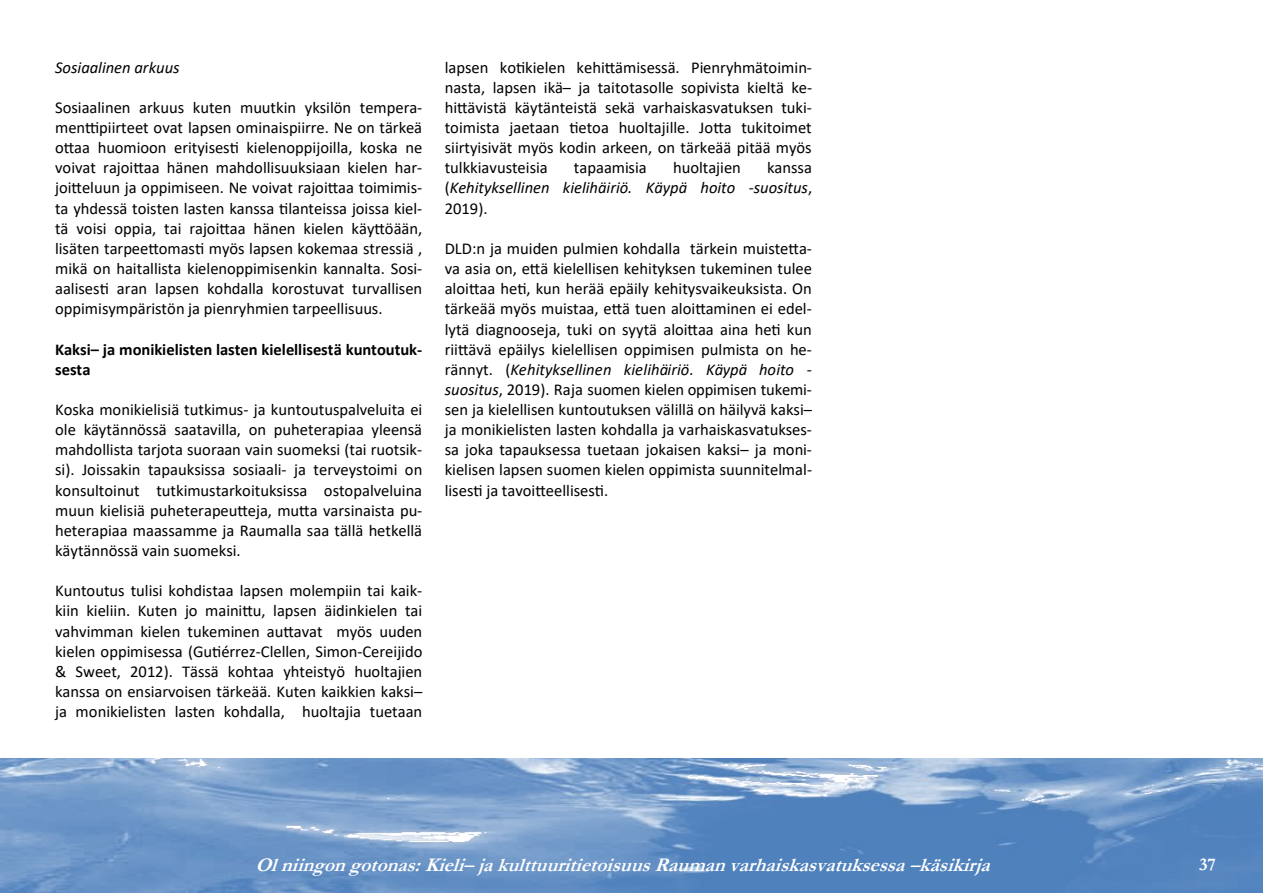
<style>
.page{position:relative;width:1263px;height:893px;background:#fff}
.page>*{position:absolute;margin:0;border:0;box-sizing:border-box;transform-origin:0 0}
.t1{font:italic 700 19.5px "Garamond";letter-spacing:-.005em;color:#fff}
.t2{font:700 18px "Garamond";color:#fff}
.t3{font:16.65px "Calibri";color:#000}
.t4{font:italic 16.65px "Calibri";color:#000}
.t5{font:16.5px/20.1px "Calibri";color:#000;text-align:justify}
.t6{font:italic 16.5px/20.1px "Calibri";color:#000;text-align:justify}
.t7{font:700 16.5px/20.1px "Calibri";color:#000}
.s1{font-style:normal}
.s2{font-style:italic}
</style>
<div class="page">
<img style="left:0;top:758px;width:1263px;height:135px">
<p class="t4" style="left:55px;top:60px;width:126px">Sosiaalinen arkuus</p>
<p class="t5" style="left:55px;top:99px;width:369px">Sosiaalinen arkuus kuten muutkin yksilön tempera&shy;menttipiirteet ovat lapsen ominaispiirre. Ne on tärkeä ottaa huomioon erityisesti kielenoppijoilla, koska ne voivat rajoittaa hänen mahdollisuuksiaan kielen har&shy;joitteluun ja oppimiseen. Ne voivat rajoittaa toimimis&shy;ta yhdessä toisten lasten kanssa tilanteissa joissa kiel&shy;tä voisi oppia, tai rajoittaa hänen kielen käyttöään,</p>
<p class="t3" style="left:55px;top:241px;width:369px">lisäten tarpeettomasti myös lapsen kokemaa stressiä ,</p>
<p class="t5" style="left:55px;top:260px;width:369px">mikä on haitallista kielenoppimisenkin kannalta. Sosi&shy;aalisesti aran lapsen kohdalla korostuvat turvallisen oppimisympäristön ja pienryhmien tarpeellisuus.</p>
<p class="t7" style="left:55px;top:340px;width:368px">Kaksi– ja monikielisten lasten kielellisestä kuntoutuk&shy;sesta</p>
<p class="t5" style="left:55px;top:401px;width:369px">Koska monikielisiä tutkimus- ja kuntoutuspalveluita ei ole käytännössä saatavilla, on puheterapiaa yleensä mahdollista tarjota suoraan vain suomeksi (tai ruotsik&shy;si). Joissakin tapauksissa sosiaali- ja terveystoimi on konsultoinut tutkimustarkoituksissa ostopalveluina muun kielisiä puheterapeutteja, mutta varsinaista pu&shy;heterapiaa maassamme ja Raumalla saa tällä hetkellä käytännössä vain suomeksi.</p>
<p class="t5" style="left:55px;top:582px;width:369px">Kuntoutus tulisi kohdistaa lapsen molempiin tai kaik&shy;kiin kieliin. Kuten jo mainittu, lapsen äidinkielen tai vahvimman kielen tukeminen auttavat myös uuden kielen oppimisessa (Gutiérrez-Clellen, Simon-Cereijido &amp; Sweet, 2012). Tässä kohtaa yhteistyö huoltajien kanssa on ensiarvoisen tärkeää. Kuten kaikkien kaksi– ja monikielisten lasten kohdalla, huoltajia tuetaan</p>
<p class="t3" style="left:445px;top:60px;width:369px">lapsen kotikielen kehittämisessä. Pienryhmätoimin-</p>
<p class="t5" style="left:445px;top:79px;width:369px">nasta, lapsen ikä– ja taitotasolle sopivista kieltä ke&shy;hittävistä käytänteistä sekä varhaiskasvatuksen tuki&shy;toimista jaetaan tietoa huoltajille. Jotta tukitoimet siirtyisivät myös kodin arkeen, on tärkeää pitää myös tulkkiavusteisia</p>
<p class="t6" style="left:445px;top:159px;width:369px;text-indent:322px"><span class="s1">kanssa (</span>Kehityksellinen kielihäiriö. Käypä hoito -suositus<span class="s1">, 2019).</span></p>
<p class="t3" style="left:445px;top:241px;width:369px">DLD:n ja muiden pulmien kohdalla tärkein muistetta-</p>
<p class="t5" style="left:445px;top:260px;width:369px">va asia on, että kielellisen kehityksen tukeminen tulee aloittaa heti, kun herää epäily kehitysvaikeuksista. On tärkeää myös muistaa, että tuen aloittaminen ei edel&shy;lytä diagnooseja, tuki on syytä aloittaa aina heti kun riittävä epäilys kielellisen oppimisen pulmista on he&shy;rännyt. (<span class="s2">Kehityksellinen kielihäiriö. Käypä hoito - suositus</span>, 2019). Raja suomen kielen oppimisen tukemi&shy;sen ja kielellisen kuntoutuksen välillä on häilyvä kaksi– ja monikielisten lasten kohdalla ja varhaiskasvatukses&shy;sa joka tapauksessa tuetaan jokaisen kaksi– ja moni&shy;kielisen lapsen suomen kielen oppimista suunnitelmal&shy;lisesti ja tavoitteellisesti.</p>
<p class="t5" style="left:574px;top:159px;width:74px">tapaamisia</p>
<p class="t5" style="left:673px;top:159px;width:69px">huoltajien</p>
<p class="t1" style="left:255px;top:854px;width:742px">Ol niingongotonas:Kieli– jakulttuuritietoisuusRaumanvarhaiskasvatuksessa–käsikirja</p>
<p class="t2" style="left:1199px;top:854px;width:18px">37</p>
</div>
